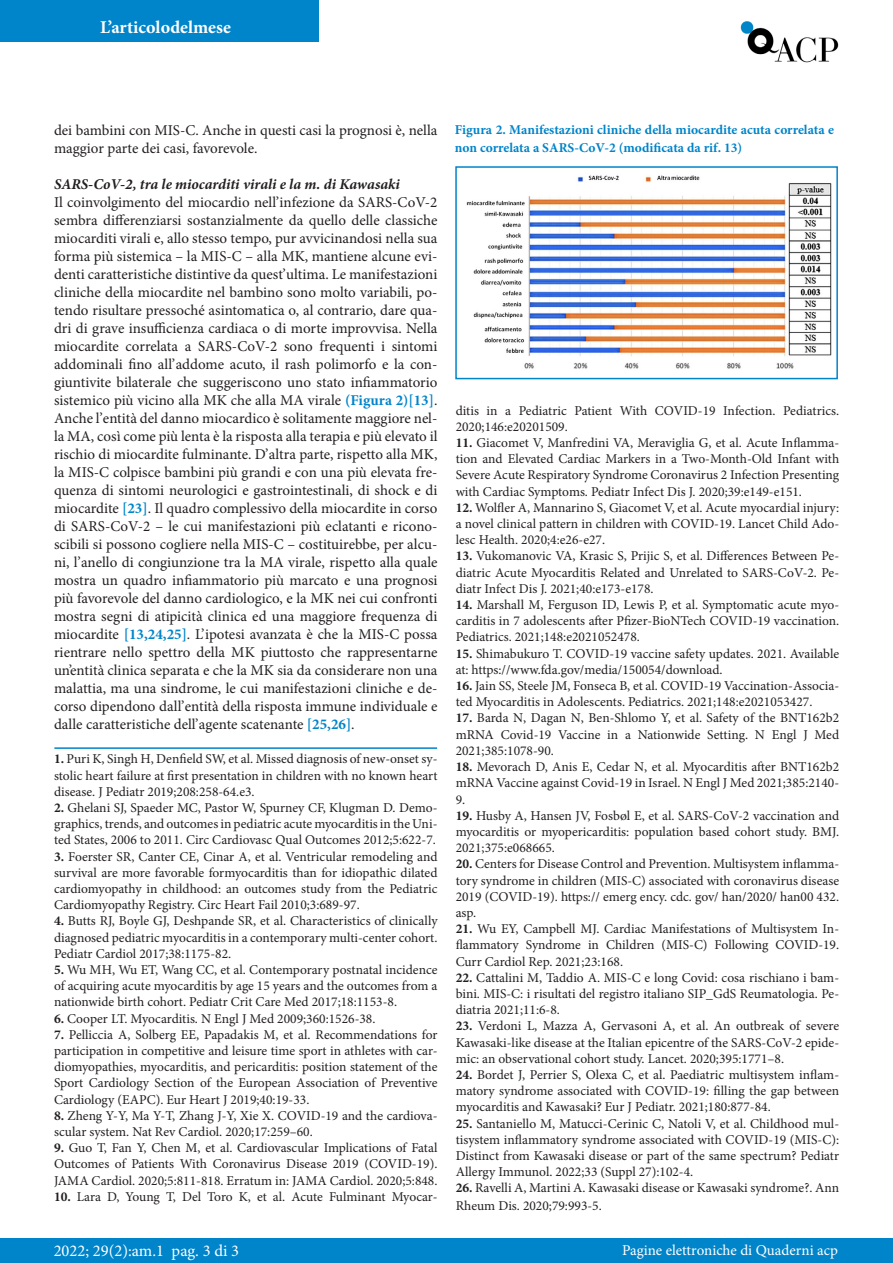
<style>
.page{position:relative;width:893px;height:1263px;background:#fff}
.page>*{position:absolute;margin:0;border:0;box-sizing:border-box;transform-origin:0 0}
.t1{font:700 18px "Minion Pro";color:#fff}
.t2{font:16.5px "Minion Pro";color:#fff}
.t3{font:15px/18px "Minion Pro";color:#231f20}
.t4{font:italic 700 15px "Minion Pro";letter-spacing:-.005em;color:#231f20}
.t5{font:15px "Minion Pro";color:#fff}
.t6{font:13.5px/16.2px "Minion Pro";color:#231f20;text-align:justify}
.t7{font:700 13.5px/18px "Minion Pro";color:#0084ca}
.s1{font-weight:700;color:#0084ca}
.s2{font-weight:700}
</style>
<div class="page">
<div style="left:0;top:0;width:319px;height:41px;background:#0084ca"></div>
<img style="left:740px;top:21px;width:99px;height:42px">
<div style="left:1px;top:1239px;width:892px;height:24px;background:#0084ca"></div>
<hr style="left:54px;top:747px;width:383px;height:2px;background:#0084ca">
<div style="left:455px;top:166px;width:383px;height:213px;border:2px solid #0084ca"></div>
<img style="left:466px;top:175px;width:366px;height:194px">
<h1 class="t1" style="left:100px;top:15px;width:132px">L’articolodelmese</h1>
<p class="t3" style="left:54px;top:121px;width:385px">dei bambini con MIS-C. Anche in questi casi la prognosi è, nella maggior parte dei casi, favorevole.</p>
<p class="t4" style="left:54px;top:174px;width:347px">SARS-CoV-2, tra le miocarditi virali e la m. di Kawasaki</p>
<p class="t3" style="left:54px;top:193px;width:385px;text-align:justify">Il coinvolgimento del miocardio nell’infezione da SARS-CoV-2 sembra differenziarsi sostanzialmente da quello delle classiche miocarditi virali e, allo stesso tempo, pur avvicinandosi nella sua forma più sistemica – la MIS-C – alla MK, mantiene alcune evi&shy;denti caratteristiche distintive da quest’ultima. Le manifestazioni cliniche della miocardite nel bambino sono molto variabili, po&shy;tendo risultare pressoché asintomatica o, al contrario, dare qua&shy;dri di grave insufficienza cardiaca o di morte improvvisa. Nella miocardite correlata a SARS-CoV-2 sono frequenti i sintomi addominali fino all’addome acuto, il rash polimorfo e la con&shy;giuntivite bilaterale che suggeriscono uno stato infiammatorio sistemico più vicino alla MK che alla MA virale <span class="s1">(Figura 2)[13]</span>.<br>Anche l’entità del danno miocardico è solitamente maggiore nel&shy;la MA, così come più lenta è la risposta alla terapia e più elevato il rischio di miocardite fulminante. D’altra parte, rispetto alla MK, la MIS-C colpisce bambini più grandi e con una più elevata fre&shy;quenza di sintomi neurologici e gastrointestinali, di shock e di miocardite <span class="s1">[23]</span>. Il quadro complessivo della miocardite in corso di SARS-CoV-2 – le cui manifestazioni più eclatanti e ricono&shy;scibili si possono cogliere nella MIS-C – costituirebbe, per alcu&shy;ni, l’anello di congiunzione tra la MA virale, rispetto alla quale mostra un quadro infiammatorio più marcato e una prognosi più favorevole del danno cardiologico, e la MK nei cui confronti mostra segni di atipicità clinica ed una maggiore frequenza di miocardite <span class="s1">[13,24,25]</span>. L’ipotesi avanzata è che la MIS-C possa rientrare nello spettro della MK piuttosto che rappresentarne un’entità clinica separata e che la MK sia da considerare non una malattia, ma una sindrome, le cui manifestazioni cliniche e de&shy;corso dipendono dall’entità della risposta immune individuale e dalle caratteristiche dell’agente scatenante <span class="s1">[25,26]</span>.</p>
<p class="t6" style="left:54px;top:751px;width:385px"><span class="s2">1.</span> Puri K, Singh H, Denfield SW, et al. Missed diagnosis of new-onset sy&shy;stolic heart failure at first presentation in children with no known heart disease. J Pediatr 2019;208:258-64.e3.</p>
<p class="t6" style="left:54px;top:800px;width:385px"><span class="s2">2.</span> Ghelani SJ, Spaeder MC, Pastor W, Spurney CF, Klugman D. Demo&shy;graphics, trends, and outcomes in pediatric acute myocarditis in the Uni&shy;ted States, 2006 to 2011. Circ Cardiovasc Qual Outcomes 2012;5:622-7.</p>
<p class="t6" style="left:54px;top:848px;width:385px"><span class="s2">3.</span> Foerster SR, Canter CE, Cinar A, et al. Ventricular remodeling and survival are more favorable formyocarditis than for idiopathic dilated cardiomyopathy in childhood: an outcomes study from the Pediatric Cardiomyopathy Registry. Circ Heart Fail 2010;3:689-97.</p>
<p class="t6" style="left:54px;top:913px;width:385px"><span class="s2">4.</span> Butts RJ, Boyle GJ, Deshpande SR, et al. Characteristics of clinically diagnosed pediatric myocarditis in a contemporary multi-center cohort.<br>Pediatr Cardiol 2017;38:1175-82.</p>
<p class="t6" style="left:54px;top:962px;width:385px"><span class="s2">5.</span> Wu MH, Wu ET, Wang CC, et al. Contemporary postnatal incidence of acquiring acute myocarditis by age 15 years and the outcomes from a nationwide birth cohort. Pediatr Crit Care Med 2017;18:1153-8.</p>
<p class="t6" style="left:54px;top:1010px;width:323px"><span class="s2">6.</span> Cooper LT. Myocarditis. N Engl J Med 2009;360:1526-38.</p>
<p class="t6" style="left:54px;top:1026px;width:385px"><span class="s2">7.</span> Pelliccia A, Solberg EE, Papadakis M, et al. Recommendations for participation in competitive and leisure time sport in athletes with car&shy;diomyopathies, myocarditis, and pericarditis: position statement of the Sport Cardiology Section of the European Association of Preventive Cardiology (EAPC). Eur Heart J 2019;40:19-33.</p>
<p class="t6" style="left:54px;top:1107px;width:385px"><span class="s2">8.</span> Zheng Y-Y, Ma Y-T, Zhang J-Y, Xie X. COVID-19 and the cardiova&shy;scular system. Nat Rev Cardiol. 2020;17:259–60.</p>
<p class="t6" style="left:54px;top:1140px;width:385px"><span class="s2">9.</span> Guo T, Fan Y, Chen M, et al. Cardiovascular Implications of Fatal Outcomes of Patients With Coronavirus Disease 2019 (COVID-19).<br>JAMA Cardiol. 2020;5:811-818. Erratum in: JAMA Cardiol. 2020;5:848.</p>
<p class="t6" style="left:54px;top:1188px;width:385px"><span class="s2">10.</span> Lara D, Young T, Del Toro K, et al. Acute Fulminant Myocar-</p>
<p class="t7" style="left:455px;top:120px;width:381px">Figura 2. Manifestazioni cliniche della miocardite acuta correlata e non correlata a SARS-CoV-2 (modificata da rif. 13)</p>
<p class="t6" style="left:456px;top:402px;width:385px">ditis in a Pediatric Patient With COVID-19 Infection. Pediatrics.<br>2020;146:e20201509.</p>
<p class="t6" style="left:456px;top:435px;width:385px"><span class="s2">11.</span> Giacomet V, Manfredini VA, Meraviglia G, et al. Acute Inflamma&shy;tion and Elevated Cardiac Markers in a Two-Month-Old Infant with Severe Acute Respiratory Syndrome Coronavirus 2 Infection Presenting with Cardiac Symptoms. Pediatr Infect Dis J. 2020;39:e149-e151.</p>
<p class="t6" style="left:456px;top:499px;width:385px"><span class="s2">12.</span> Wolfler A, Mannarino S, Giacomet V, et al. Acute myocardial injury: a novel clinical pattern in children with COVID-19. Lancet Child Ado&shy;lesc Health. 2020;4:e26-e27.</p>
<p class="t6" style="left:456px;top:548px;width:385px"><span class="s2">13.</span> Vukomanovic VA, Krasic S, Prijic S, et al. Differences Between Pe&shy;diatric Acute Myocarditis Related and Unrelated to SARS-CoV-2. Pe&shy;diatr Infect Dis J. 2021;40:e173-e178.</p>
<p class="t6" style="left:456px;top:597px;width:385px"><span class="s2">14.</span> Marshall M, Ferguson ID, Lewis P, et al. Symptomatic acute myo&shy;carditis in 7 adolescents after Pfizer-BioNTech COVID-19 vaccination.<br>Pediatrics. 2021;148:e2021052478.</p>
<p class="t6" style="left:456px;top:645px;width:385px"><span class="s2">15.</span> Shimabukuro T. COVID-19 vaccine safety updates. 2021. Available at: https://www.fda.gov/media/150054/download.</p>
<p class="t6" style="left:456px;top:678px;width:385px"><span class="s2">16.</span> Jain SS, Steele JM, Fonseca B, et al. COVID-19 Vaccination-Associa&shy;ted Myocarditis in Adolescents. Pediatrics. 2021;148:e2021053427.</p>
<p class="t6" style="left:456px;top:710px;width:385px"><span class="s2">17.</span> Barda N, Dagan N, Ben-Shlomo Y, et al. Safety of the BNT162b2 mRNA Covid-19 Vaccine in a Nationwide Setting. N Engl J Med 2021;385:1078-90.</p>
<p class="t6" style="left:456px;top:759px;width:385px"><span class="s2">18.</span> Mevorach D, Anis E, Cedar N, et al. Myocarditis after BNT162b2 mRNA Vaccine against Covid-19 in Israel. N Engl J Med 2021;385:2140- 9.</p>
<p class="t6" style="left:456px;top:807px;width:385px"><span class="s2">19.</span> Husby A, Hansen JV, Fosbøl E, et al. SARS-CoV-2 vaccination and myocarditis or myopericarditis: population based cohort study. BMJ.<br>2021;375:e068665.</p>
<p class="t6" style="left:456px;top:856px;width:385px"><span class="s2">20.</span> Centers for Disease Control and Prevention. Multisystem inflamma&shy;tory syndrome in children (MIS-C) associated with coronavirus disease 2019 (COVID-19). https:// emerg ency. cdc. gov/ han/2020/ han00 432. asp.</p>
<p class="t6" style="left:456px;top:921px;width:385px"><span class="s2">21.</span> Wu EY, Campbell MJ. Cardiac Manifestations of Multisystem In&shy;flammatory Syndrome in Children (MIS-C) Following COVID-19.<br>Curr Cardiol Rep. 2021;23:168.</p>
<p class="t6" style="left:456px;top:969px;width:385px"><span class="s2">22.</span> Cattalini M, Taddio A. MIS-C e long Covid: cosa rischiano i bam&shy;bini. MIS-C: i risultati del registro italiano SIP_GdS Reumatologia. Pe&shy;diatria 2021;11:6-8.</p>
<p class="t6" style="left:456px;top:1018px;width:385px"><span class="s2">23.</span> Verdoni L, Mazza A, Gervasoni A, et al. An outbreak of severe Kawasaki-like disease at the Italian epicentre of the SARS-CoV-2 epide&shy;mic: an observational cohort study. Lancet. 2020;395:1771–8.</p>
<p class="t6" style="left:456px;top:1066px;width:385px"><span class="s2">24.</span> Bordet J, Perrier S, Olexa C, et al. Paediatric multisystem inflam&shy;matory syndrome associated with COVID-19: filling the gap between myocarditis and Kawasaki? Eur J Pediatr. 2021;180:877-84.</p>
<p class="t6" style="left:456px;top:1115px;width:385px"><span class="s2">25.</span> Santaniello M, Matucci-Cerinic C, Natoli V, et al. Childhood mul&shy;tisystem inflammatory syndrome associated with COVID-19 (MIS-C):<br>Distinct from Kawasaki disease or part of the same spectrum? Pediatr Allergy Immunol. 2022;33 (Suppl 27):102-4.</p>
<p class="t6" style="left:456px;top:1179px;width:385px;line-height:18px"><span class="s2">26.</span> Ravelli A, Martini A. Kawasaki disease or Kawasaki syndrome?. Ann<br>Rheum Dis. 2020;79:993-5.</p>
<p class="t2" style="left:54px;top:1240px;width:187px">2022; 29(2):am.1 pag. 3 di 3</p>
<p class="t5" style="left:622px;top:1240px;width:217px">Pagine elettroniche di Quaderni acp</p>
</div>
